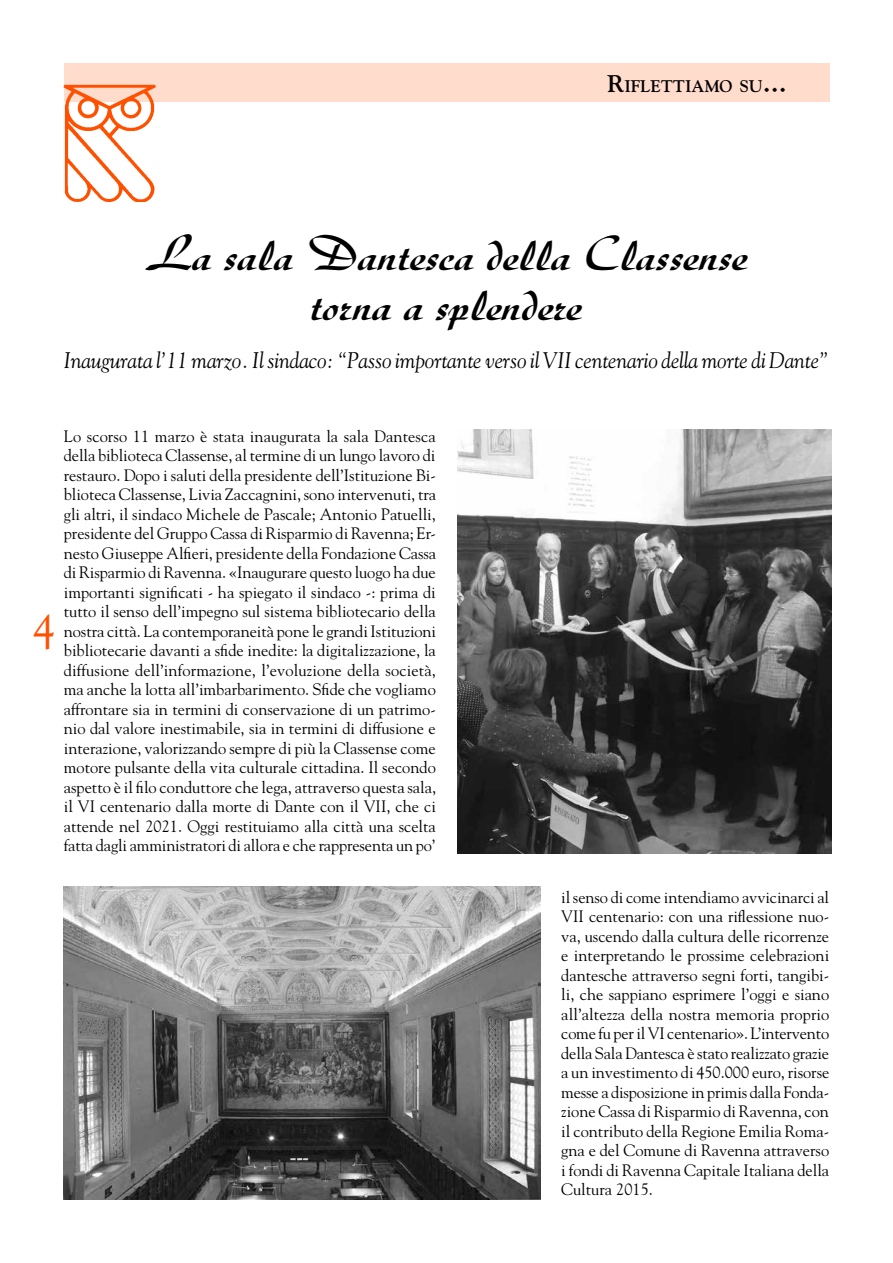
<style>
.page{position:relative;width:893px;height:1263px;background:#fff}
.page>*{position:absolute;margin:0;border:0;box-sizing:border-box;transform-origin:0 0}
.t1{font:700 49.5px/49.5px "Diskus LT Std";color:#000;text-align:center}
.t2{font:45px "Goudy Std";color:#ff5000}
.t3{font:italic 22.5px "Goudy Std";letter-spacing:-.005em;color:#000;scale:.96 1}
.t4{font:700 16.8px "Goudy Std";color:#000}
.t5{font:16.5px/19.5px "Goudy Std";letter-spacing:-.005em;color:#000;text-align:justify}
.s1{font-size:24px}
.s2{font-family:"Times"}
</style>
<div class="page">
<div style="left:64px;top:64px;width:765px;height:38px;background:#ffdccc"></div>
<img style="left:64px;top:85px;width:92px;height:117px">
<img style="left:457px;top:429px;width:374px;height:424px">
<img style="left:64px;top:886px;width:476px;height:313px">
<p class="t4" style="left:607px;top:76px;width:181px"><span class="s1">R</span>IFLETTIAMO SU<span class="s1">…</span></p>
<h1 class="t1" style="left:145px;top:229px;width:605px">La sala Dantesca della Classense torna a splendere</h1>
<h3 class="t3" style="left:64px;top:347px;width:798px">Inaugurata l’11 marzo. Il sindaco: “Passo importante verso il VII centenario della morte di Dante”</h3>
<h2 class="t2" style="left:33px;top:602px;width:24px">4</h2>
<p class="t5" style="left:64px;top:426px;width:374px">Lo scorso 11 marzo è stata inaugurata la sala Dantesca della biblioteca Classense, al termine di un lungo lavoro di restauro. Dopo i saluti della presidente dell’Istituzione Bi&shy;blioteca Classense, Livia Zaccagnini, sono intervenuti, tra gli altri, il sindaco Michele de Pascale; Antonio Patuelli, presidente del Gruppo Cassa di Risparmio di Ravenna; Er&shy;nesto Giuseppe Alfieri, presidente della Fondazione Cassa di Risparmio di Ravenna. <span class="s2">«</span>Inaugurare questo luogo ha due importanti significati - ha spiegato il sindaco -: prima di tutto il senso dell’impegno sul sistema bibliotecario della nostra città. La contemporaneità pone le grandi Istituzioni bibliotecarie davanti a sfide inedite: la digitalizzazione, la diffusione dell’informazione, l’evoluzione della società, ma anche la lotta all’imbarbarimento. Sfide che vogliamo affrontare sia in termini di conservazione di un patrimo&shy;nio dal valore inestimabile, sia in termini di diffusione e interazione, valorizzando sempre di più la Classense come motore pulsante della vita culturale cittadina. Il secondo aspetto è il filo conduttore che lega, attraverso questa sala, il VI centenario dalla morte di Dante con il VII, che ci attende nel 2021. Oggi restituiamo alla città una scelta fatta dagli amministratori di allora e che rappresenta un po’</p>
<p class="t5" style="left:561px;top:887px;width:270px">il senso di come intendiamo avvicinarci al VII centenario: con una riflessione nuo&shy;va, uscendo dalla cultura delle ricorrenze e interpretando le prossime celebrazioni dantesche attraverso segni forti, tangibi&shy;li, che sappiano esprimere l’oggi e siano all’altezza della nostra memoria proprio come fu per il VI centenario<span class="s2">»</span>. L’intervento della Sala Dantesca è stato realizzato grazie a un investimento di 450.000 euro, risorse messe a disposizione in primis dalla Fonda&shy;zione Cassa di Risparmio di Ravenna, con il contributo della Regione Emilia Roma&shy;gna e del Comune di Ravenna attraverso i fondi di Ravenna Capitale Italiana della Cultura 2015.</p>
</div>
